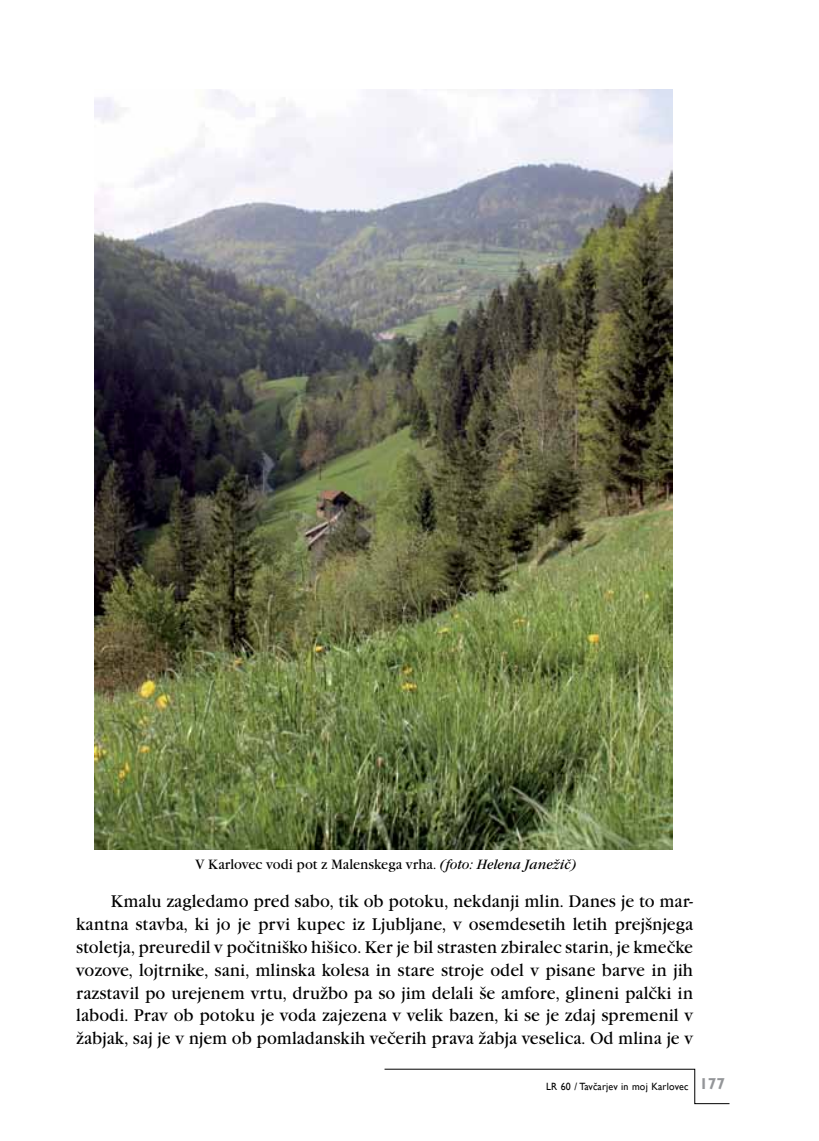
<style>
.page{position:relative;width:819px;height:1141px;background:#fff}
.page>*{position:absolute;margin:0;border:0;box-sizing:border-box;transform-origin:0 0}
.t1{font:17.5px/22.8px "Garamond Itc TEE";color:#000;text-align:justify;scale:.95 1}
.t2{font:14px "Garamond Itc TEE";color:#000;scale:.95 1}
.t3{font:10.5px "Gill Sans";letter-spacing:.02em;color:#000;scale:.95 1}
.s1{font-style:italic}
.s2{font-weight:700;font-size:15.75px;color:#939598}
</style>
<div class="page">
<svg style="left:384px;top:1069px;width:346px;height:35px"></svg>
<img style="left:94px;top:89px;width:578px;height:760px">
<p class="t2" style="left:195px;top:856px;width:402px">V Karlovec vodi pot z Malenskega vrha. <span class="s1">(foto: Helena Janežič)</span></p>
<p class="t1" style="left:76px;top:890px;width:651px;text-indent:35px">Kmalu zagledamo pred sabo, tik ob potoku, nekdanji mlin. Danes je to mar&shy;kantna stavba, ki jo je prvi kupec iz Ljubljane, v osemdesetih letih prejšnjega stoletja, preuredil v počitniško hišico. Ker je bil strasten zbiralec starin, je kmečke vozove, lojtrnike, sani, mlinska kolesa in stare stroje odel v pisane barve in jih razstavil po urejenem vrtu, družbo pa so jim delali še amfore, glineni palčki in labodi. Prav ob potoku je voda zajezena v velik bazen, ki se je zdaj spremenil v žabjak, saj je v njem ob pomladanskih večerih prava žabja veselica. Od mlina je v</p>
<p class="t3" style="left:546px;top:1080px;width:190px">LR 60 / Tavčarjev in moj Karlovec <span class="s2">177</span></p>
</div>
